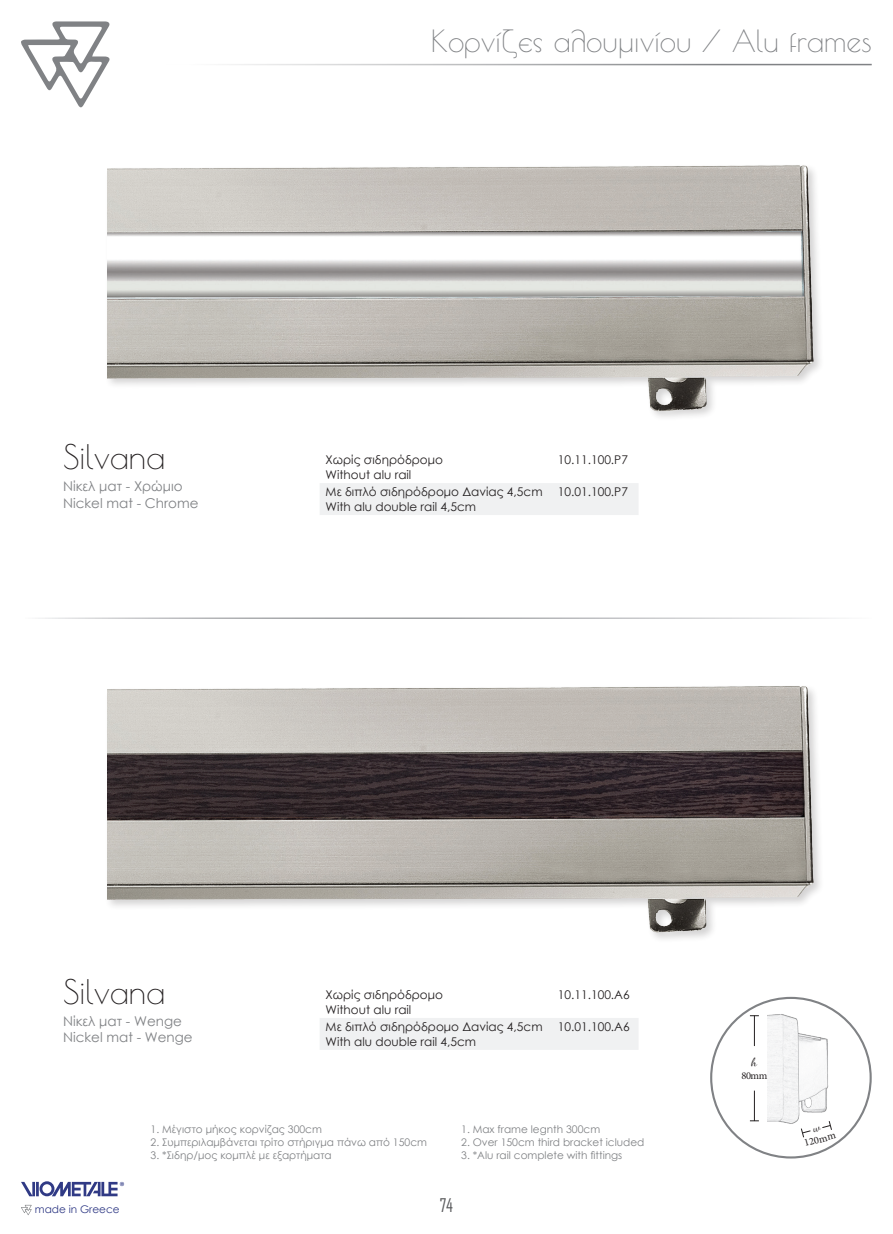
<style>
.page{position:relative;width:893px;height:1234px;background:#fff}
.page>*{position:absolute;margin:0;border:0;box-sizing:border-box;transform-origin:0 0}
.t1{font:33.15px "Aka Acid GR Poiret";color:#231f20}
.t2{font:30px "Aka Acid GR Poiret";color:#808285}
.t3{font:18px "Agency FB";color:#57585a}
.t4{font:13.5px/16.2px "Century Gothic";color:#808285}
.t5{font:12px/14.4px "Century Gothic";color:#231f20}
.t6{font:12px "Dancing Script OT";color:#231f20}
.t7{font:10.5px "Century Gothic";color:#808285}
.t8{font:10.5px "Century Gothic";color:#303a85}
.t9{font:10.5px "Minion Pro";color:#231f20}
</style>
<div class="page">
<svg style="left:21px;top:21px;width:89px;height:87px"></svg>
<svg style="left:21px;top:1204px;width:11px;height:10px"></svg>
<svg style="left:21px;top:1181px;width:103px;height:14px"></svg>
<hr style="left:166px;top:64px;width:706px;height:1px;background:#808285">
<img style="left:108px;top:165px;width:712px;height:252px">
<div style="left:320px;top:483px;width:318px;height:32px;background:#f0f1f2"></div>
<div style="left:320px;top:1018px;width:318px;height:31px;background:#f0f1f2"></div>
<img style="left:767px;top:1008px;width:64px;height:116px">
<hr style="left:754px;top:1090px;width:1px;height:30px;background:#231f20">
<hr style="left:754px;top:1015px;width:1px;height:30px;background:#231f20">
<img style="left:108px;top:686px;width:712px;height:253px">
<svg style="left:801px;top:1120px;width:31px;height:17px"></svg>
<h2 class="t2" style="left:431px;top:23px;width:442px">Κορνίζες αλουμινίου / Alu frames</h2>
<h1 class="t1" style="left:63px;top:437px;width:104px">Silvana</h1>
<p class="t4" style="left:63px;top:478px;width:137px">Νίκελ ματ - Χρώμιο<br>Nickel mat - Chrome</p>
<p class="t5" style="left:326px;top:452px;width:119px">Χωρίς σιδηρόδρομο<br>Without alu rail</p>
<p class="t5" style="left:558px;top:452px;width:72px">10.11.100.P7</p>
<p class="t5" style="left:326px;top:484px;width:218px">Με διπλό σιδηρόδρομο Δανίας 4,5cm<br>With alu double rail 4,5cm</p>
<p class="t5" style="left:558px;top:484px;width:72px">10.01.100.P7</p>
<h1 class="t1" style="left:63px;top:971px;width:104px">Silvana</h1>
<p class="t4" style="left:63px;top:1012px;width:131px">Νίκελ ματ - Wenge<br>Nickel mat - Wenge</p>
<p class="t5" style="left:326px;top:987px;width:119px">Χωρίς σιδηρόδρομο<br>Without alu rail</p>
<p class="t5" style="left:558px;top:987px;width:74px">10.11.100.A6</p>
<p class="t5" style="left:326px;top:1019px;width:218px">Με διπλό σιδηρόδρομο Δανίας 4,5cm<br>With alu double rail 4,5cm</p>
<p class="t5" style="left:558px;top:1019px;width:74px">10.01.100.A6</p>
<p class="t6" style="left:751px;top:1054px;width:7px">h</p>
<p class="t9" style="left:741px;top:1068px;width:28px">80mm</p>
<p class="t7" style="left:151px;top:1121px;width:173px">1. Μέγιστο μήκος κορνίζας 300cm</p>
<p class="t7" style="left:151px;top:1134px;width:278px">2. Συμπεριλαμβάνεται τρίτο στήριγμα πάνω από 150cm</p>
<p class="t7" style="left:151px;top:1147px;width:183px">3. *Σιδηρ/μος κομπλέ με εξαρτήματα</p>
<p class="t7" style="left:461px;top:1121px;width:140px">1. Max frame legnth 300cm</p>
<p class="t7" style="left:461px;top:1134px;width:185px">2. Over 150cm third bracket icluded</p>
<p class="t7" style="left:461px;top:1147px;width:163px">3. *Alu rail complete with fittings</p>
<p class="t8" style="left:35px;top:1201px;width:86px">made in Greece</p>
<h3 class="t3" style="left:440px;top:1194px;width:15px">74</h3>
<p class="t9" style="left:802px;top:1136px;width:34px;rotate:-15deg">120mm</p>
</div>
